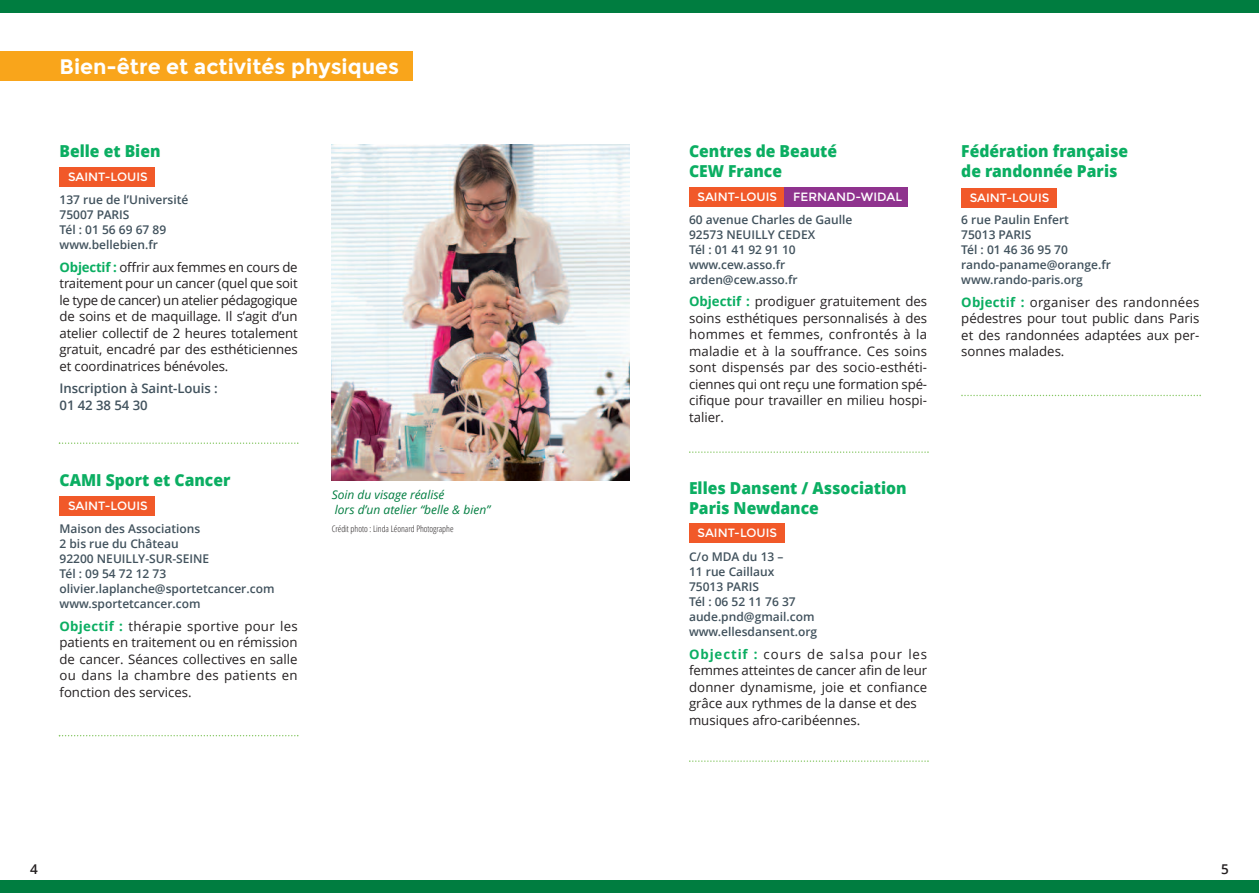
<style>
.page{position:relative;width:1259px;height:893px;background:#fff}
.page>*{position:absolute;margin:0;border:0;box-sizing:border-box;transform-origin:0 0}
.t1{font:700 21px "Montserrat";color:#fff}
.t2{font:800 16.5px/19.5px "Open Sans";color:#0bae62;scale:.95 1}
.t3{font:600 13.5px "Open Sans";color:#231f20}
.t4{font:13.2px/16.5px "Open Sans";color:#231f20;text-align:justify}
.t5{font:600 13.2px/16.5px "Open Sans";letter-spacing:-.005em;color:#41525d}
.t6{font:600 12px/15px "Open Sans";color:#41525d}
.t7{font:12px "Montserrat";color:#fff}
.t8{font:italic 12px/15px "Open Sans";color:#007d40}
.t9{font:300 condensed 9px "Open Sans";color:#231f20}
.s1{font-weight:700;color:#0bae62}
</style>
<div class="page">
<div style="left:0;top:880px;width:1259px;height:13px;background:#007d40"></div>
<div style="left:0;top:0;width:629px;height:13px;background:#007d40"></div>
<div style="left:629px;top:0;width:630px;height:13px;background:#007d40"></div>
<div style="left:0;top:51px;width:412px;height:30px;background:#f9a51b"></div>
<div style="left:60px;top:167px;width:95px;height:20px;background:#f15929"></div>
<div style="left:60px;top:497px;width:95px;height:19px;background:#f15929"></div>
<div style="left:689px;top:523px;width:95px;height:19px;background:#f15929"></div>
<div style="left:961px;top:188px;width:96px;height:19px;background:#f15929"></div>
<img style="left:332px;top:145px;width:297px;height:336px">
<div style="left:689px;top:187px;width:95px;height:19px;background:#f15929"></div>
<div style="left:784px;top:187px;width:124px;height:19px;background:#8f338e"></div>
<svg style="left:59px;top:442px;width:239px;height:2px"></svg>
<svg style="left:59px;top:735px;width:239px;height:1px"></svg>
<svg style="left:689px;top:451px;width:239px;height:2px"></svg>
<svg style="left:689px;top:760px;width:239px;height:2px"></svg>
<svg style="left:961px;top:395px;width:240px;height:1px"></svg>
<h1 class="t1" style="left:60px;top:53px;width:341px">Bien-être et activités physiques</h1>
<p class="t2" style="left:60px;top:141px;width:108px">Belle et Bien</p>
<p class="t6" style="left:60px;top:192px;width:130px">137 rue de l’Université<br>75007 PARIS<br>Tél : 01 56 69 67 89 www.bellebien.fr</p>
<p class="t4" style="left:60px;top:259px;width:240px"><span class="s1">Objectif :</span> offrir aux femmes en cours de traitement pour un cancer (quel que soit le type de cancer) un atelier pédagogique de soins et de maquillage. Il s’agit d’un atelier collectif de 2 heures totalement gratuit, encadré par des esthéticiennes et coordinatrices bénévoles.</p>
<p class="t5" style="left:60px;top:380px;width:160px">Inscription à Saint-Louis :<br>01 42 38 54 30</p>
<p class="t7" style="left:68px;top:170px;width:81px">SAINT-LOUIS</p>
<p class="t2" style="left:60px;top:470px;width:181px">CAMI Sport et Cancer</p>
<p class="t6" style="left:60px;top:521px;width:216px">Maison des Associations<br>2 bis rue du Château<br>92200 NEUILLY-SUR-SEINE<br>Tél : 09 54 72 12 73 olivier.laplanche@sportetcancer.com www.sportetcancer.com</p>
<p class="t4" style="left:60px;top:618px;width:240px"><span class="s1">Objectif :</span> thérapie sportive pour les patients en traitement ou en rémission de cancer. Séances collectives en salle ou dans la chambre des patients en fonction des services.</p>
<p class="t7" style="left:68px;top:499px;width:81px">SAINT-LOUIS</p>
<p class="t8" style="left:332px;top:487px;width:160px">Soin du visage réalisé<br>lors d’un atelier “belle &amp; bien”</p>
<p class="t9" style="left:332px;top:523px;width:123px">Crédit photo : Linda Léonard Photographe</p>
<p class="t2" style="left:689px;top:141px;width:157px">Centres de Beauté<br>CEW France</p>
<p class="t6" style="left:689px;top:212px;width:165px">60 avenue Charles de Gaulle<br>92573 NEUILLY CEDEX<br>Tél : 01 41 92 91 10 www.cew.asso.fr arden@cew.asso.fr</p>
<p class="t4" style="left:689px;top:293px;width:240px"><span class="s1">Objectif :</span> prodiguer gratuitement des soins esthétiques personnalisés à des hommes et femmes, confrontés à la maladie et à la souffrance. Ces soins sont dispensés par des socio-esthéti&shy;ciennes qui ont reçu une formation spé&shy;cifique pour travailler en milieu hospi&shy;talier.</p>
<p class="t7" style="left:697px;top:189px;width:81px">SAINT-LOUIS</p>
<p class="t7" style="left:793px;top:189px;width:111px">FERNAND-WIDAL</p>
<p class="t2" style="left:689px;top:478px;width:231px">Elles Dansent / Association<br>Paris Newdance</p>
<p class="t6" style="left:689px;top:549px;width:130px">C/o MDA du 13 –<br>11 rue Caillaux<br>75013 PARIS<br>Tél : 06 52 11 76 37 aude.pnd@gmail.com www.ellesdansent.org</p>
<p class="t4" style="left:689px;top:645px;width:240px;text-align:left"><span class="s1">Objectif :</span> cours de salsa pour les femmes atteintes de cancer afin de leur donner dynamisme, joie et confiance grâce aux rythmes de la danse et des musiques afro-caribéennes.</p>
<p class="t7" style="left:697px;top:525px;width:81px">SAINT-LOUIS</p>
<p class="t2" style="left:961px;top:141px;width:177px">Fédération française de randonnée Paris</p>
<p class="t6" style="left:961px;top:212px;width:151px">6 rue Paulin Enfert<br>75013 PARIS<br>Tél : 01 46 36 95 70 rando-paname@orange.fr www.rando-paris.org</p>
<p class="t4" style="left:961px;top:293px;width:240px"><span class="s1">Objectif :</span> organiser des randonnées pédestres pour tout public dans Paris et des randonnées adaptées aux per&shy;sonnes malades.</p>
<p class="t7" style="left:969px;top:190px;width:81px">SAINT-LOUIS</p>
<p class="t3" style="left:30px;top:859px;width:9px">4</p>
<p class="t3" style="left:1221px;top:859px;width:9px">5</p>
</div>
